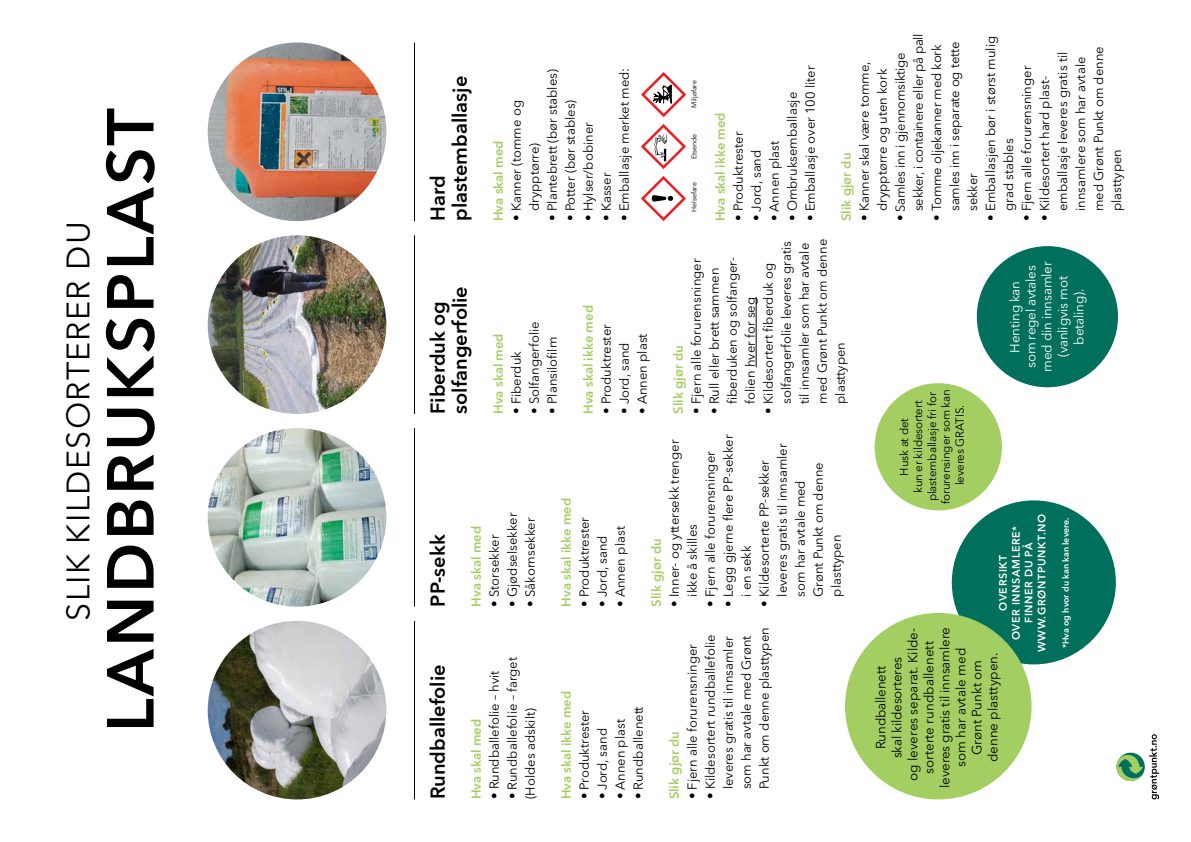
<style>
.page{position:relative;width:1191px;height:842px;background:#fff}
.page>*{position:absolute;margin:0;border:0;box-sizing:border-box;transform-origin:0 0}
.t1{font:600 65.8px "Avenir Next LT Pro";letter-spacing:.04em;color:#000}
.t2{font:32.2px "Avenir Next LT Pro";letter-spacing:.04em;color:#000}
.t3{font:600 20px/22px "Avenir Next LT Pro";color:#000}
.t4{font:13.3px/16px "Avenir Next LT Pro";color:#000;text-align:center}
.t5{font:13.3px/16px "Avenir Next LT Pro";letter-spacing:-.015em;color:#fff;text-align:center}
.t6{font:13px/18px "Avenir Next LT Pro";color:#000}
.t7{font:600 13px "Avenir Next LT Pro";color:#a3cf62}
.t8{font:13px/18px "Avenir Next LT Pro";letter-spacing:-.02em;color:#000}
.t9{font:11.6px/13.9px "Avenir Next LT Pro";letter-spacing:-.015em;color:#000;text-align:center}
.t10{font:600 10.7px/12.8px "Avenir Next LT Pro";letter-spacing:.06em;color:#fff;text-align:center}
.t11{font:600 8.9px "Avenir Next LT Pro";color:#fff}
.t12{font:7px "Avenir Next LT Pro";letter-spacing:-.015em;color:#000}
</style>
<div class="page">
<hr style="left:756px;top:297px;width:1px;height:70px;background:#000">
<img style="left:208px;top:621px;width:178px;height:178px;border-radius:89px">
<img style="left:208px;top:428px;width:178px;height:179px;border-radius:89px">
<img style="left:208px;top:235px;width:178px;height:179px;border-radius:89px">
<img style="left:208px;top:43px;width:178px;height:178px;border-radius:89px">
<svg style="left:1116px;top:734px;width:43px;height:65px"></svg>
<hr style="left:414px;top:43px;width:1px;height:178px;background:#000">
<hr style="left:414px;top:235px;width:1px;height:179px;background:#000">
<hr style="left:414px;top:428px;width:1px;height:179px;background:#000">
<hr style="left:414px;top:621px;width:1px;height:178px;background:#000">
<div style="left:951px;top:500px;width:164px;height:164px;background:#006f5b;border-radius:50%"></div>
<div style="left:845px;top:613px;width:186px;height:186px;background:#a3cf62;border-radius:50%"></div>
<div style="left:874px;top:383px;width:128px;height:127px;background:#a3cf62;border-radius:50%"></div>
<div style="left:976px;top:246px;width:142px;height:141px;background:#006f5b;border-radius:50%"></div>
<svg style="left:641px;top:124px;width:45px;height:45px"></svg>
<svg style="left:641px;top:176px;width:45px;height:45px"></svg>
<svg style="left:641px;top:72px;width:45px;height:45px"></svg>
<h2 class="t2" style="left:59px;top:621px;width:401px;rotate:-90deg">SLIK KILDESORTERER DU</h2>
<h1 class="t1" style="left:91px;top:732px;width:625px;rotate:-90deg">LANDBRUKSPLAST</h1>
<h3 class="t3" style="left:426px;top:221px;width:147px;rotate:-90deg">Hard plastemballasje</h3>
<p class="t7" style="left:490px;top:221px;width:82px;rotate:-90deg">Hva skal med</p>
<p class="t6" style="left:543px;top:221px;width:153px;rotate:-90deg">• Plantebrett (bør stables)</p>
<p class="t6" style="left:561px;top:221px;width:123px;rotate:-90deg">• Potter (bør stables)</p>
<p class="t6" style="left:507px;top:211px;width:112px;text-indent:-10px;rotate:-90deg">• Kanner (tomme og drypptørre)</p>
<p class="t6" style="left:579px;top:221px;width:100px;rotate:-90deg">• Hylser/bobiner</p>
<p class="t6" style="left:597px;top:221px;width:50px;rotate:-90deg">• Kasser</p>
<p class="t6" style="left:615px;top:221px;width:155px;rotate:-90deg">• Emballasje merket med:</p>
<p class="t12" style="left:690px;top:107px;width:29px;rotate:-90deg">Miljøfare</p>
<p class="t12" style="left:690px;top:159px;width:27px;rotate:-90deg">Etsende</p>
<p class="t12" style="left:690px;top:212px;width:31px;rotate:-90deg">Helsefare</p>
<p class="t7" style="left:712px;top:221px;width:110px;rotate:-90deg">Hva skal ikke med</p>
<p class="t6" style="left:729px;top:221px;width:91px;rotate:-90deg">• Produktrester</p>
<p class="t6" style="left:801px;top:221px;width:157px;rotate:-90deg">• Emballasje over 100 liter</p>
<p class="t6" style="left:783px;top:221px;width:131px;rotate:-90deg">• Ombruksemballasje</p>
<p class="t6" style="left:747px;top:221px;width:73px;rotate:-90deg">• Jord, sand</p>
<p class="t6" style="left:765px;top:221px;width:82px;rotate:-90deg">• Annen plast</p>
<p class="t8" style="left:891px;top:211px;width:179px;text-indent:-10px;rotate:-90deg">• Samles inn i gjennomsiktige sekker, i containere eller på pall</p>
<p class="t6" style="left:927px;top:211px;width:171px;text-indent:-10px;rotate:-90deg">• Tomme oljekanner med kork samles inn i separate og tette sekker</p>
<p class="t6" style="left:981px;top:211px;width:177px;text-indent:-10px;rotate:-90deg">• Emballasjen bør i størst mulig grad stables</p>
<p class="t6" style="left:1035px;top:211px;width:166px;text-indent:-10px;rotate:-90deg">• Kildesortert hard plast&shy;emballasje leveres gratis til innsamlere som har avtale med Grønt Punkt om denne plasttypen</p>
<p class="t6" style="left:855px;top:221px;width:161px;text-align:center;rotate:-90deg">• Kanner skal være tomme, drypptørre og uten kork</p>
<p class="t6" style="left:1017px;top:221px;width:157px;rotate:-90deg">• Fjern alle forurensninger</p>
<p class="t7" style="left:838px;top:221px;width:70px;rotate:-90deg">Slik gjør du</p>
<h3 class="t3" style="left:426px;top:414px;width:129px;rotate:-90deg">Fiberduk og solfangerfolie</h3>
<p class="t7" style="left:490px;top:414px;width:82px;rotate:-90deg">Hva skal med</p>
<p class="t6" style="left:525px;top:414px;width:94px;rotate:-90deg">• Solfangerfolie</p>
<p class="t6" style="left:543px;top:414px;width:79px;rotate:-90deg">• Plansilofilm</p>
<p class="t6" style="left:507px;top:414px;width:64px;rotate:-90deg">• Fiberduk</p>
<p class="t7" style="left:580px;top:414px;width:110px;rotate:-90deg">Hva skal ikke med</p>
<p class="t6" style="left:597px;top:414px;width:91px;rotate:-90deg">• Produktrester</p>
<p class="t6" style="left:615px;top:414px;width:73px;rotate:-90deg">• Jord, sand</p>
<p class="t6" style="left:633px;top:414px;width:82px;rotate:-90deg">• Annen plast</p>
<p class="t6" style="left:759px;top:404px;width:166px;text-indent:-10px;rotate:-90deg">• Kildesortert fiberduk og solfangerfolie leveres gratis til innsamler som har avtale med Grønt Punkt om denne plasttypen</p>
<p class="t6" style="left:687px;top:414px;width:157px;rotate:-90deg">• Fjern alle forurensninger</p>
<p class="t6" style="left:705px;top:404px;width:147px;text-indent:-10px;rotate:-90deg">• Rull eller brett sammen fiberduken og solfanger&shy;folien hver for seg</p>
<p class="t7" style="left:670px;top:414px;width:70px;rotate:-90deg">Slik gjør du</p>
<p class="t6" style="left:503px;top:607px;width:96px;rotate:-90deg">• Gjødselsekker</p>
<p class="t6" style="left:521px;top:607px;width:90px;rotate:-90deg">• Såkornsekker</p>
<h3 class="t3" style="left:426px;top:607px;width:74px;rotate:-90deg">PP-sekk</h3>
<p class="t7" style="left:468px;top:607px;width:82px;rotate:-90deg">Hva skal med</p>
<p class="t6" style="left:485px;top:607px;width:74px;rotate:-90deg">• Storsekker</p>
<p class="t7" style="left:558px;top:607px;width:110px;rotate:-90deg">Hva skal ikke med</p>
<p class="t6" style="left:575px;top:607px;width:91px;rotate:-90deg">• Produktrester</p>
<p class="t6" style="left:593px;top:607px;width:73px;rotate:-90deg">• Jord, sand</p>
<p class="t6" style="left:611px;top:607px;width:82px;rotate:-90deg">• Annen plast</p>
<p class="t6" style="left:719px;top:597px;width:164px;text-indent:-10px;rotate:-90deg">• Legg gjerne flere PP-sekker i en sekk</p>
<p class="t6" style="left:755px;top:597px;width:155px;text-indent:-10px;rotate:-90deg">• Kildesorterte PP-sekker leveres gratis til innsamler som har avtale med<br>Grønt Punkt om denne plasttypen</p>
<p class="t6" style="left:665px;top:597px;width:159px;text-indent:-10px;rotate:-90deg">• Inner- og yttersekk trenger ikke å skilles</p>
<p class="t6" style="left:701px;top:607px;width:157px;rotate:-90deg">• Fjern alle forurensninger</p>
<p class="t7" style="left:648px;top:607px;width:70px;rotate:-90deg">Slik gjør du</p>
<h3 class="t3" style="left:426px;top:799px;width:137px;rotate:-90deg">Rundballefolie</h3>
<p class="t6" style="left:503px;top:799px;width:144px;rotate:-90deg">• Rundballefolie – farget (Holdes adskilt)</p>
<p class="t6" style="left:485px;top:799px;width:130px;rotate:-90deg">• Rundballefolie – hvit</p>
<p class="t7" style="left:468px;top:799px;width:82px;rotate:-90deg">Hva skal med</p>
<p class="t7" style="left:558px;top:799px;width:110px;rotate:-90deg">Hva skal ikke med</p>
<p class="t6" style="left:575px;top:799px;width:91px;rotate:-90deg">• Produktrester</p>
<p class="t6" style="left:629px;top:799px;width:95px;rotate:-90deg">• Rundballenett</p>
<p class="t6" style="left:593px;top:799px;width:73px;rotate:-90deg">• Jord, sand</p>
<p class="t6" style="left:611px;top:799px;width:82px;rotate:-90deg">• Annen plast</p>
<p class="t6" style="left:701px;top:789px;width:164px;text-indent:-10px;rotate:-90deg">• Kildesortert rundballefolie leveres gratis til innsamler som har avtale med Grønt<br>Punkt om denne plasttypen</p>
<p class="t6" style="left:683px;top:799px;width:157px;rotate:-90deg">• Fjern alle forurensninger</p>
<p class="t7" style="left:666px;top:799px;width:70px;rotate:-90deg">Slik gjør du</p>
<p class="t9" style="left:897px;top:504px;width:116px;rotate:-90deg">Husk at det<br>kun er kildesortert plastemballasje fri for forurensinger som kan leveres GRATIS.</p>
<p class="t5" style="left:1006px;top:372px;width:112px;rotate:-90deg">Henting kan<br>som regel avtales med din innsamler (vanligvis mot betaling).</p>
<p class="t10" style="left:996px;top:652px;width:139px;rotate:-90deg">OVERSIKT<br>OVER INNSAMLERE*<br>FINNER DU PÅ<br>WWW.GRØNTPUNKT.NO</p>
<p class="t11" style="left:1060px;top:648px;width:133px;rotate:-90deg">*Hva og hvor du kan kan levere.</p>
<p class="t4" style="left:872px;top:788px;width:162px;rotate:-90deg">Rundballenett<br>skal kildesorteres<br>og leveres separat. Kilde&shy;sorterte rundballenett leveres gratis til innsamlere som har avtale med<br>Grønt Punkt om<br>denne plasttypen.</p>
</div>
